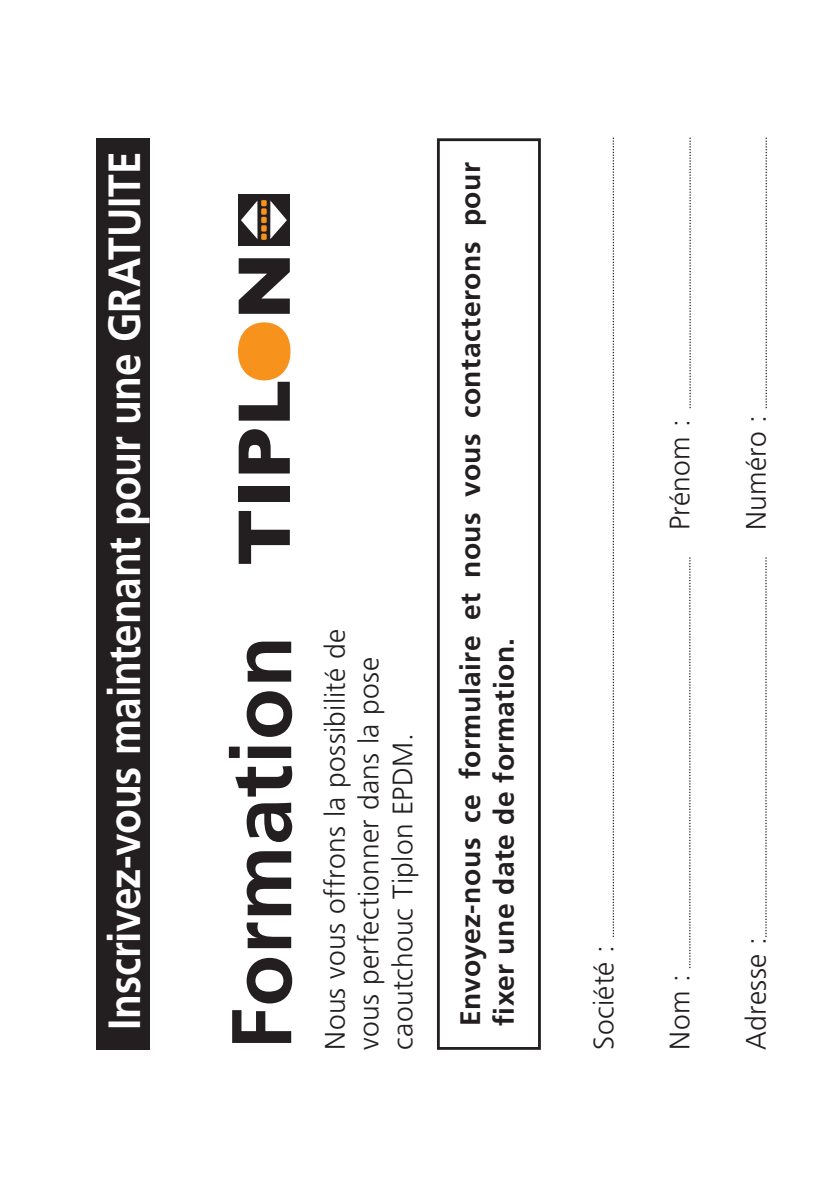
<style>
.page{position:relative;width:838px;height:1192px;background:#fff}
.page>*{position:absolute;margin:0;border:0;box-sizing:border-box;transform-origin:0 0}
.t1{font:700 84.6px "Frutiger";letter-spacing:.005em;color:#231f20}
.t2{font:700 45.2px "Frutiger";letter-spacing:-.005em;color:#fff;scale:.9 1}
.t3{font:300 28.2px/33.8px "Frutiger";letter-spacing:.01em;color:#231f20}
.t4{font:700 28.2px/33.8px "Frutiger";letter-spacing:.015em;color:#231f20}
</style>
<div class="page">
<svg style="left:437px;top:138px;width:104px;height:911px"></svg>
<div style="left:96px;top:138px;width:54px;height:911px;background:#231f20"></div>
<svg style="left:613px;top:138px;width:1px;height:798px"></svg>
<svg style="left:689px;top:557px;width:1px;height:411px"></svg>
<svg style="left:765px;top:557px;width:2px;height:379px"></svg>
<svg style="left:689px;top:138px;width:2px;height:270px"></svg>
<svg style="left:765px;top:138px;width:2px;height:270px"></svg>
<svg style="left:239px;top:511px;width:51px;height:53px"></svg>
<div style="left:239px;top:486px;width:51px;height:16px;background:#231f20"></div>
<svg style="left:239px;top:429px;width:51px;height:44px"></svg>
<svg style="left:238px;top:322px;width:52px;height:98px"></svg>
<svg style="left:239px;top:258px;width:51px;height:56px"></svg>
<div style="left:238px;top:194px;width:52px;height:52px;background:#231f20"></div>
<svg style="left:241px;top:200px;width:46px;height:40px"></svg>
<h2 class="t2" style="left:98px;top:1029px;width:977px;rotate:-90deg">Inscrivez-vous maintenant pour une GRATUITE</h2>
<p class="t4" style="left:453px;top:1025px;width:865px;rotate:-90deg">Envoyez-nous ce formulaire et nous vous contacterons pour fixer une date de formation.</p>
<h1 class="t1" style="left:212px;top:1049px;width:415px;rotate:-90deg">Formation</h1>
<p class="t3" style="left:318px;top:1049px;width:422px;rotate:-90deg">Nous vous offrons la possibilité de vous perfectionner dans la pose caoutchouc Tiplon EPDM.</p>
<p class="t3" style="left:663px;top:530px;width:112px;rotate:-90deg">Prénom :</p>
<p class="t3" style="left:739px;top:530px;width:117px;rotate:-90deg">Numéro :</p>
<p class="t3" style="left:587px;top:1049px;width:106px;rotate:-90deg">Société :</p>
<p class="t3" style="left:663px;top:1049px;width:77px;rotate:-90deg">Nom :</p>
<p class="t3" style="left:739px;top:1049px;width:114px;rotate:-90deg">Adresse :</p>
</div>
